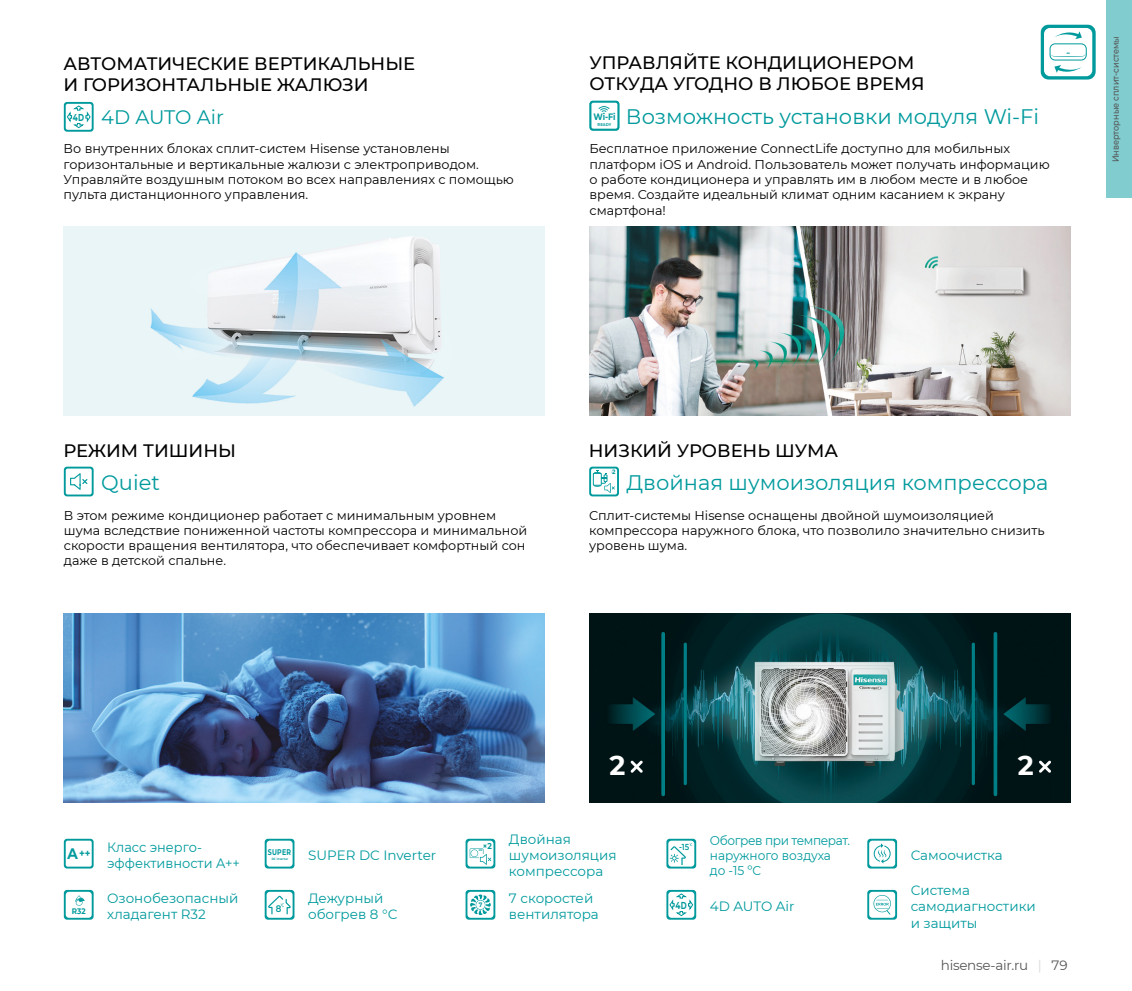
<style>
.page{position:relative;width:1132px;height:991px;background:#fff}
.page>*{position:absolute;margin:0;border:0;box-sizing:border-box;transform-origin:0 0}
.t1{font:700 27px "Montserrat";color:#fff}
.t2{font:21px "Montserrat";color:#009a9d}
.t3{font:19.5px "Montserrat";letter-spacing:-.005em;color:#009a9d}
.t4{font:500 18px/21.6px "Montserrat";color:#000}
.t5{font:13.5px/16.2px "Montserrat";color:#009a9d}
.t6{font:13.5px/16.2px "Montserrat";color:#009a9d;scale:.96 1}
.t7{font:13.5px "Montserrat";letter-spacing:-.02em;color:#575756}
.t8{font:12.75px/15.3px "Montserrat";color:#000}
.t9{font:12.75px/15.3px "Montserrat";letter-spacing:-.03em;color:#009a9d;scale:.95 1}
.t10{font:700 10.05px "Montserrat";color:#009a9d;scale:.72 1}
.t11{font:600 9.6px "Montserrat";color:#009a9d;scale:.9 1}
.t12{font:700 9.3px "Montserrat";color:#009a9d;scale:.87 1}
.t13{font:500 9px "Montserrat";color:#575756;scale:.9 1}
.t14{font:600 8.7px "Montserrat";color:#009a9d;scale:.89 1}
.t15{font:700 8.4px "Montserrat";color:#009a9d;scale:.9 1}
.t16{font:700 8.25px "Montserrat";letter-spacing:.035em;color:#009a9d;scale:.76 1}
.t17{font:700 7.95px "Montserrat";color:#009a9d;scale:.9 1}
.t18{font:700 6.45px "Montserrat";color:#009a9d;scale:.9 1}
.t19{font:700 4.2px "Montserrat";color:#009a9d;scale:.9 1}
.t20{font:700 3.15px "Montserrat";letter-spacing:.035em;color:#009a9d;scale:.81 1}
.s1{font-weight:700;font-size:15.3px}
.s2{color:#dadada}
</style>
<div class="page">
<div style="left:1106px;top:0;width:25px;height:198px;background:#80ccce"></div>
<svg style="left:1040px;top:24px;width:55px;height:56px"></svg>
<svg style="left:64px;top:839px;width:30px;height:29px"></svg>
<svg style="left:264px;top:839px;width:30px;height:29px"></svg>
<div style="left:266px;top:840px;width:26px;height:26px;background:#fff;border-radius:3px"></div>
<svg style="left:465px;top:839px;width:30px;height:29px"></svg>
<div style="left:467px;top:840px;width:26px;height:26px;background:#fff;border-radius:3px"></div>
<svg style="left:469px;top:848px;width:22px;height:17px"></svg>
<svg style="left:666px;top:839px;width:30px;height:29px"></svg>
<div style="left:668px;top:840px;width:26px;height:26px;background:#fff;border-radius:3px"></div>
<svg style="left:670px;top:843px;width:22px;height:22px"></svg>
<svg style="left:867px;top:839px;width:29px;height:29px"></svg>
<div style="left:868px;top:840px;width:26px;height:26px;background:#fff;border-radius:3px"></div>
<svg style="left:873px;top:843px;width:17px;height:20px"></svg>
<svg style="left:64px;top:890px;width:30px;height:29px"></svg>
<div style="left:66px;top:892px;width:26px;height:26px;background:#fff;border-radius:3px"></div>
<svg style="left:75px;top:895px;width:10px;height:10px"></svg>
<svg style="left:264px;top:890px;width:30px;height:29px"></svg>
<div style="left:266px;top:892px;width:26px;height:26px;background:#fff;border-radius:3px"></div>
<svg style="left:268px;top:895px;width:23px;height:19px"></svg>
<svg style="left:465px;top:890px;width:30px;height:29px"></svg>
<div style="left:467px;top:892px;width:26px;height:26px;background:#fff;border-radius:3px"></div>
<svg style="left:470px;top:894px;width:20px;height:21px"></svg>
<svg style="left:666px;top:890px;width:30px;height:29px"></svg>
<div style="left:668px;top:892px;width:26px;height:26px;background:#fff;border-radius:3px"></div>
<svg style="left:669px;top:893px;width:23px;height:23px"></svg>
<svg style="left:867px;top:890px;width:29px;height:29px"></svg>
<div style="left:868px;top:892px;width:26px;height:26px;background:#fff;border-radius:3px"></div>
<svg style="left:873px;top:895px;width:17px;height:19px"></svg>
<img style="left:589px;top:227px;width:480px;height:189px">
<svg style="left:589px;top:101px;width:30px;height:30px"></svg>
<svg style="left:64px;top:467px;width:30px;height:29px"></svg>
<img style="left:64px;top:614px;width:480px;height:189px">
<img style="left:589px;top:614px;width:480px;height:189px">
<svg style="left:589px;top:467px;width:29px;height:29px"></svg>
<svg style="left:630px;top:760px;width:12px;height:12px"></svg>
<svg style="left:1038px;top:760px;width:12px;height:12px"></svg>
<img style="left:64px;top:227px;width:480px;height:189px">
<svg style="left:64px;top:102px;width:30px;height:30px"></svg>
<h3 class="t4" style="left:63px;top:52px;width:353px">АВТОМАТИЧЕСКИЕ ВЕРТИКАЛЬНЫЕ<br>И ГОРИЗОНТАЛЬНЫЕ ЖАЛЮЗИ</h3>
<h3 class="t3" style="left:73px;top:103px;width:152px"><sup>4D</sup> 4D AUTO Air</h3>
<p class="t8" style="left:64px;top:141px;width:451px">Во внутренних блоках сплит-систем Hisense установлены горизонтальные и вертикальные жалюзи с электроприводом.<br>Управляйте воздушным потоком во всех направлениях с помощью пульта дистанционного управления.</p>
<h3 class="t4" style="left:589px;top:51px;width:336px">УПРАВЛЯЙТЕ КОНДИЦИОНЕРОМ<br>ОТКУДА УГОДНО В ЛЮБОЕ ВРЕМЯ</h3>
<p class="t12" style="left:593px;top:110px;width:27px">Wi-Fi</p>
<p class="t19" style="left:597px;top:121px;width:17px">READY</p>
<h2 class="t2" style="left:625px;top:102px;width:414px">Возможность установки модуля Wi-Fi</h2>
<p class="t8" style="left:589px;top:141px;width:461px">Бесплатное приложение ConnectLife доступно для мобильных платформ iOS и Android. Пользователь может получать информацию о работе кондиционера и управлять им в любом месте и в любое время. Создайте идеальный климат одним касанием к экрану смартфона!</p>
<p class="t13" style="left:1108px;top:162px;width:142px;rotate:-90deg">Инверторные сплит-системы</p>
<h3 class="t4" style="left:588px;top:439px;width:250px">НИЗКИЙ УРОВЕНЬ ШУМА</h3>
<h3 class="t4" style="left:63px;top:439px;width:174px">РЕЖИМ ТИШИНЫ</h3>
<h2 class="t2" style="left:101px;top:468px;width:60px">Quiet</h2>
<h2 class="t2" style="left:626px;top:468px;width:423px">Двойная шумоизоляция компрессора</h2>
<p class="t18" style="left:612px;top:467px;width:5px">2</p>
<p class="t8" style="left:64px;top:507px;width:465px">В этом режиме кондиционер работает с минимальным уровнем шума вследствие пониженной частоты компрессора и минимальной скорости вращения вентилятора, что обеспечивает комфортный сон даже в детской спальне.</p>
<p class="t8" style="left:589px;top:507px;width:456px">Сплит-системы Hisense оснащены двойной шумоизоляцией компрессора наружного блока, что позволило значительно снизить уровень шума.</p>
<h1 class="t1" style="left:609px;top:745px;width:17px">2</h1>
<h1 class="t1" style="left:1017px;top:745px;width:17px">2</h1>
<p class="t6" style="left:107px;top:838px;width:140px;text-indent:-40px"><span class="s1">А</span><sub>++</sub> Класс энерго&shy;эффективности A++</p>
<p class="t17" style="left:72px;top:906px;width:17px">R32</p>
<p class="t5" style="left:107px;top:890px;width:133px">Озонобезопасный хладагент R32</p>
<p class="t16" style="left:268px;top:846px;width:32px">SUPER</p>
<p class="t5" style="left:308px;top:847px;width:130px">SUPER DC Inverter</p>
<p class="t20" style="left:272px;top:857px;width:22px">DC Inverter</p>
<p class="t15" style="left:482px;top:839px;width:12px">×2</p>
<p class="t5" style="left:509px;top:830px;width:109px">Двойная шумоизоляция компрессора</p>
<p class="t14" style="left:678px;top:840px;width:13px">-15</p>
<p class="t9" style="left:709px;top:832px;width:149px">Обогрев при температ. наружного воздуха<br>до -15 ºC</p>
<p class="t11" style="left:276px;top:902px;width:8px">8</p>
<p class="t5" style="left:308px;top:890px;width:91px">Дежурный обогрев 8 °С</p>
<p class="t18" style="left:478px;top:900px;width:5px">7</p>
<p class="t5" style="left:509px;top:890px;width:91px">7 скоростей вентилятора</p>
<p class="t10" style="left:675px;top:897px;width:17px">4D</p>
<p class="t5" style="left:709px;top:898px;width:86px">4D AUTO Air</p>
<p class="t5" style="left:910px;top:847px;width:94px">Самоочистка</p>
<p class="t5" style="left:910px;top:882px;width:127px">Система самодиагностики и защиты</p>
<p class="t7" style="left:940px;top:955px;width:128px">hisense-air.ru <span class="s2">|</span> 79</p>
</div>
